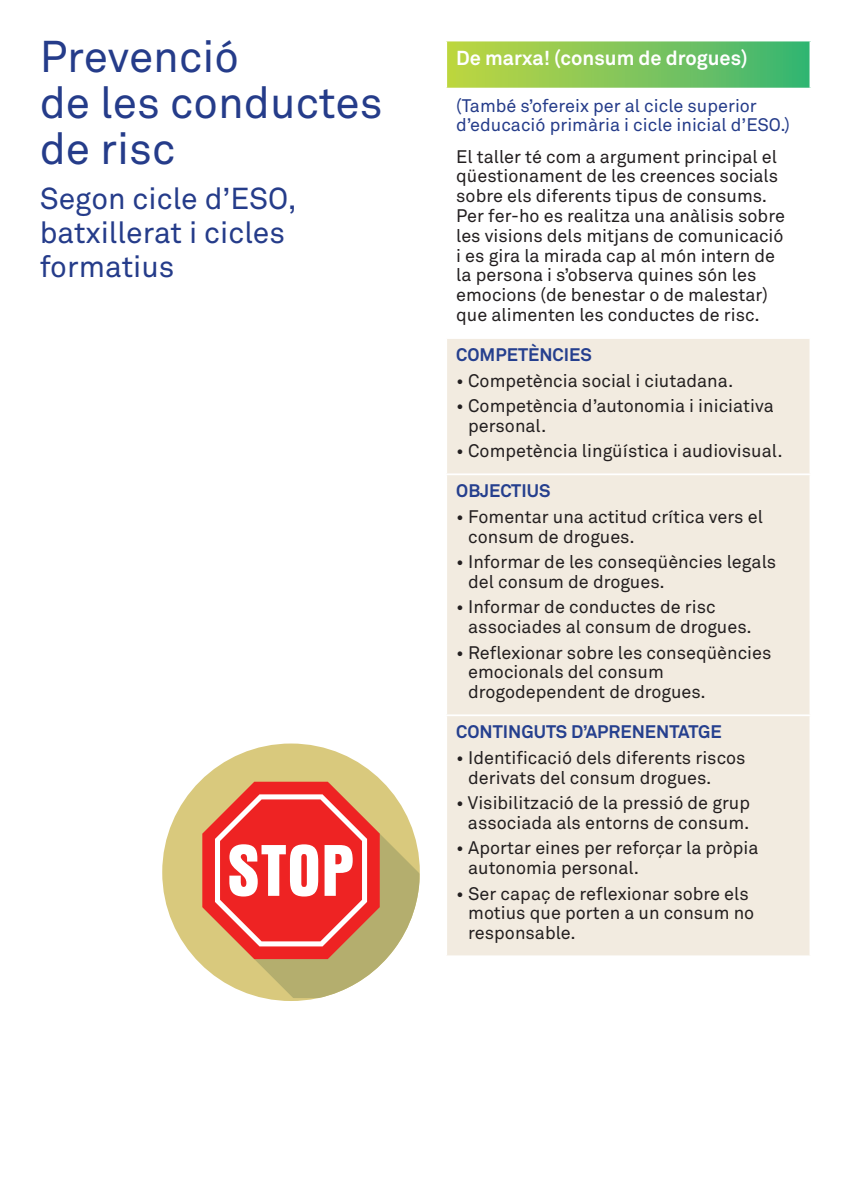
<style>
.page{position:relative;width:851px;height:1191px;background:#fff}
.page>*{position:absolute;margin:0;border:0;box-sizing:border-box;transform-origin:0 0}
.titol00{font:44px/46px "Akkurat";color:#253c8a}
.titol00B{font:30px/34px "Akkurat";color:#253c8a}
.titol01{font:700 20px "Akkurat";color:#fff}
.taulaBullet{font:18px/19.8px "Akkurat";color:#231f20}
.texto00{font:18px/19.8px "Akkurat";color:#231f20}
.texto00-2{font:18px/19.8px "Akkurat";color:#253c8a}
.taula_titol02{font:700 18px "Akkurat";color:#253f8e}
</style>
<div class="page">
<svg style="left:447px;top:41px;width:362px;height:47px;background:#80c65d"></svg>
<div style="left:447px;top:339px;width:362px;height:616px;background:#f2ebe0"></div>
<hr style="left:445px;top:473px;width:366px;height:2px;background:#fff">
<hr style="left:445px;top:714px;width:366px;height:2px;background:#fff">
<div style="left:162px;top:743px;width:258px;height:258px;background:#d9c97d;border-radius:50%"></div>
<svg style="left:203px;top:783px;width:216px;height:215px"></svg>
<svg style="left:202px;top:781px;width:177px;height:178px;background:#ec6b5e"></svg>
<p class="titol00" style="left:40px;top:34px;width:344px">Prevenció<br>de les conductes de risc</p>
<p class="titol00B" style="left:40px;top:182px;width:258px">Segon cicle d’ESO, batxillerat i cicles formatius</p>
<p class="titol01" style="left:456px;top:45px;width:293px">De marxa! (consum de drogues)</p>
<p class="texto00-2" style="left:456px;top:96px;width:335px">(També s’ofereix per al cicle superior d’educació primària i cicle inicial d’ESO.)</p>
<p class="texto00" style="left:456px;top:147px;width:330px">El taller té com a argument principal el qüestionament de les creences socials sobre els diferents tipus de consums.<br>Per fer-ho es realitza una anàlisis sobre les visions dels mitjans de comunicació i es gira la mirada cap al món intern de la persona i s’observa quines són les emocions (de benestar o de malestar) que alimenten les conductes de risc.</p>
<p class="taula_titol02" style="left:456px;top:343px;width:137px">COMPETÈNCIES</p>
<p class="taulaBullet" style="left:456px;top:371px;width:278px">• Competència social i ciutadana.</p>
<p class="taulaBullet" style="left:468px;top:396px;width:307px;text-indent:-12px">• Competència d’autonomia i iniciativa personal.</p>
<p class="taulaBullet" style="left:456px;top:441px;width:328px">• Competència lingüística i audiovisual.</p>
<p class="taula_titol02" style="left:456px;top:479px;width:96px">OBJECTIUS</p>
<p class="taulaBullet" style="left:468px;top:507px;width:296px;text-indent:-12px">• Fomentar una actitud crítica vers el consum de drogues.</p>
<p class="taulaBullet" style="left:468px;top:552px;width:309px;text-indent:-12px">• Informar de les conseqüències legals del consum de drogues.</p>
<p class="taulaBullet" style="left:468px;top:597px;width:285px;text-indent:-12px">• Informar de conductes de risc associades al consum de drogues.</p>
<p class="taulaBullet" style="left:468px;top:643px;width:305px;text-indent:-12px">• Reflexionar sobre les conseqüències emocionals del consum drogodependent de drogues.</p>
<p class="taula_titol02" style="left:456px;top:720px;width:267px">CONTINGUTS D’APRENENTATGE</p>
<p class="taulaBullet" style="left:468px;top:748px;width:279px;text-indent:-12px">• Identificació dels diferents riscos derivats del consum drogues.</p>
<p class="taulaBullet" style="left:456px;top:793px;width:295px;text-align:right">• Visibilització de la pressió de grup associada als entorns de consum.</p>
<p class="taulaBullet" style="left:468px;top:838px;width:292px;text-indent:-12px">• Aportar eines per reforçar la pròpia autonomia personal.</p>
<p class="taulaBullet" style="left:468px;top:884px;width:287px;text-indent:-12px">• Ser capaç de reflexionar sobre els motius que porten a un consum no responsable.</p>
</div>
